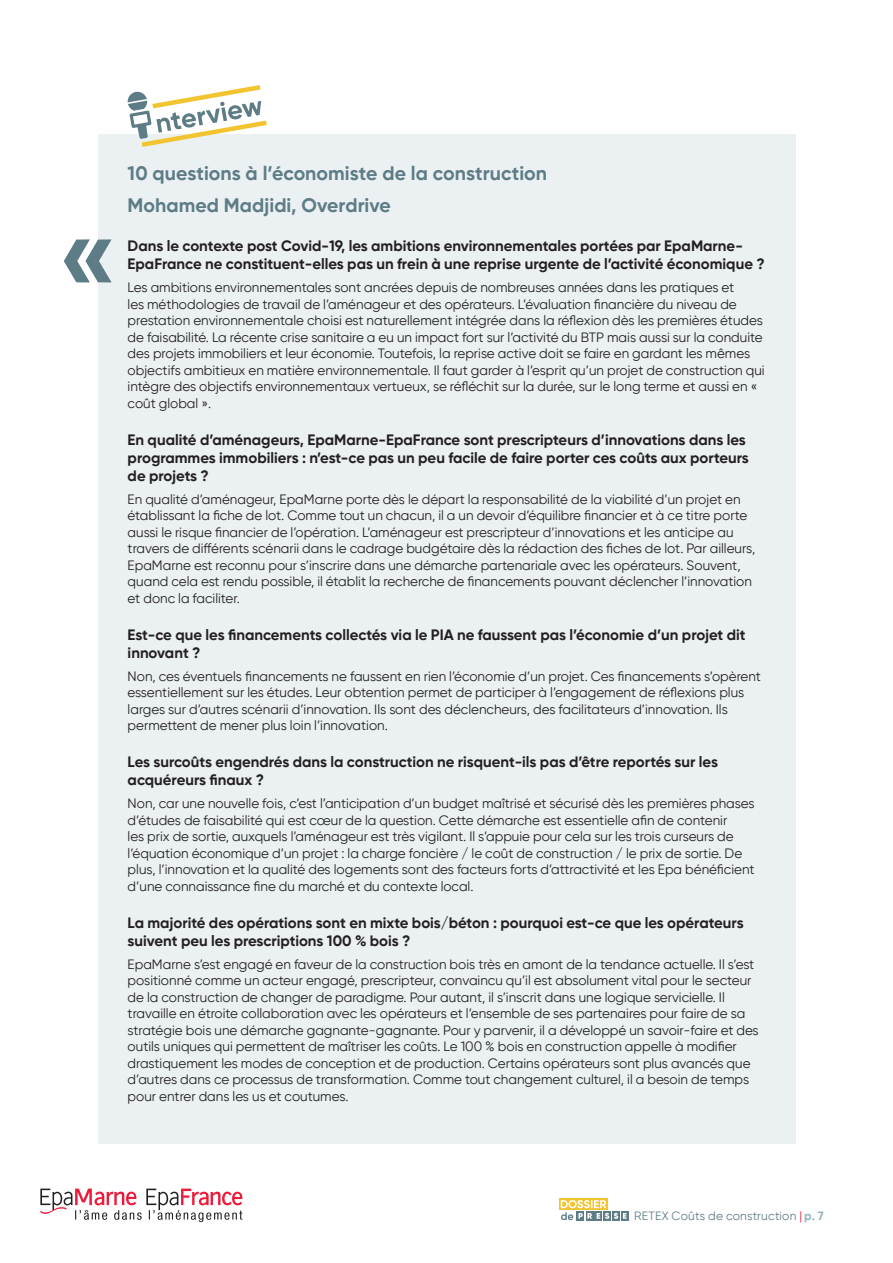
<style>
.page{position:relative;width:893px;height:1263px;background:#fff}
.page>*{position:absolute;margin:0;border:0;box-sizing:border-box;transform-origin:0 0}
.EPA_Titre_2{font:700 19.5px "Gilroy";color:#5e7c86}
.EPA_Titre_3{font:700 15px/18px "Gilroy";color:#231f20}
.EPA_texte_courant{font:13.5px/16.5px "Gilroy";color:#231f20}
.t1{font:12px "Gilroy";letter-spacing:.015em;color:#5e7c86}
.s1{color:#ed1a38}
.s2{font-weight:700;color:#94b3be}
</style>
<div class="page">
<div style="left:621px;top:1211px;width:7px;height:9px;background:#5e7c86"></div>
<div style="left:559px;top:1198px;width:49px;height:12px;background:#f2c430"></div>
<svg style="left:561px;top:1200px;width:66px;height:20px"></svg>
<svg style="left:40px;top:1188px;width:202px;height:34px"></svg>
<div style="left:98px;top:135px;width:697px;height:1009px;background:#ebf1f3"></div>
<svg style="left:127px;top:85px;width:145px;height:62px"></svg>
<svg style="left:64px;top:239px;width:48px;height:43px"></svg>
<p class="EPA_Titre_2" style="left:128px;top:160px;width:421px">10 questions à l’économiste de la construction</p>
<p class="EPA_Titre_2" style="left:128px;top:193px;width:265px">Mohamed Madjidi, Overdrive</p>
<p class="EPA_Titre_3" style="left:128px;top:237px;width:639px">Dans le contexte post Covid-19, les ambitions environnementales portées par EpaMarne-<br>EpaFrance ne constituent-elles pas un frein à une reprise urgente de l’activité économique ?</p>
<p class="EPA_texte_courant" style="left:128px;top:279px;width:638px">Les ambitions environnementales sont ancrées depuis de nombreuses années dans les pratiques et<br>les méthodologies de travail de l’aménageur et des opérateurs. L’évaluation financière du niveau de prestation environnementale choisi est naturellement intégrée dans la réflexion dès les premières études de faisabilité. La récente crise sanitaire a eu un impact fort sur l’activité du BTP mais aussi sur la conduite des projets immobiliers et leur économie. Toutefois, la reprise active doit se faire en gardant les mêmes objectifs ambitieux en matière environnementale. Il faut garder à l’esprit qu’un projet de construction qui intègre des objectifs environnementaux vertueux, se réfléchit sur la durée, sur le long terme et aussi en « coût global ».</p>
<p class="EPA_Titre_3" style="left:128px;top:430px;width:623px">En qualité d’aménageurs, EpaMarne-EpaFrance sont prescripteurs d’innovations dans les programmes immobiliers : n’est-ce pas un peu facile de faire porter ces coûts aux porteurs de projets ?</p>
<p class="EPA_texte_courant" style="left:128px;top:491px;width:629px">En qualité d’aménageur, EpaMarne porte dès le départ la responsabilité de la viabilité d’un projet en établissant la fiche de lot. Comme tout un chacun, il a un devoir d’équilibre financier et à ce titre porte aussi le risque financier de l’opération. L’aménageur est prescripteur d’innovations et les anticipe au travers de différents scénarii dans le cadrage budgétaire dès la rédaction des fiches de lot. Par ailleurs, EpaMarne est reconnu pour s’inscrire dans une démarche partenariale avec les opérateurs. Souvent, quand cela est rendu possible, il établit la recherche de financements pouvant déclencher l’innovation et donc la faciliter.</p>
<p class="EPA_Titre_3" style="left:128px;top:625px;width:619px">Est-ce que les financements collectés via le PIA ne faussent pas l’économie d’un projet dit innovant ?</p>
<p class="EPA_texte_courant" style="left:128px;top:668px;width:635px">Non, ces éventuels financements ne faussent en rien l’économie d’un projet. Ces financements s’opèrent essentiellement sur les études. Leur obtention permet de participer à l’engagement de réflexions plus larges sur d’autres scénarii d’innovation. Ils sont des déclencheurs, des facilitateurs d’innovation. Ils permettent de mener plus loin l’innovation.</p>
<p class="EPA_Titre_3" style="left:128px;top:753px;width:592px">Les surcoûts engendrés dans la construction ne risquent-ils pas d’être reportés sur les acquéreurs finaux ?</p>
<p class="EPA_texte_courant" style="left:128px;top:795px;width:628px">Non, car une nouvelle fois, c’est l’anticipation d’un budget maîtrisé et sécurisé dès les premières phases d’études de faisabilité qui est cœur de la question. Cette démarche est essentielle afin de contenir<br>les prix de sortie, auxquels l’aménageur est très vigilant. Il s’appuie pour cela sur les trois curseurs de l’équation économique d’un projet : la charge foncière / le coût de construction / le prix de sortie. De plus, l’innovation et la qualité des logements sont des facteurs forts d’attractivité et les Epa bénéficient d’une connaissance fine du marché et du contexte local.</p>
<p class="EPA_Titre_3" style="left:128px;top:913px;width:617px">La majorité des opérations sont en mixte bois/béton : pourquoi est-ce que les opérateurs suivent peu les prescriptions 100 % bois ?</p>
<p class="EPA_texte_courant" style="left:128px;top:956px;width:633px">EpaMarne s’est engagé en faveur de la construction bois très en amont de la tendance actuelle. Il s’est positionné comme un acteur engagé, prescripteur, convaincu qu’il est absolument vital pour le secteur de la construction de changer de paradigme. Pour autant, il s’inscrit dans une logique servicielle. Il travaille en étroite collaboration avec les opérateurs et l’ensemble de ses partenaires pour faire de sa stratégie bois une démarche gagnante-gagnante. Pour y parvenir, il a développé un savoir-faire et des outils uniques qui permettent de maîtriser les coûts. Le 100 % bois en construction appelle à modifier drastiquement les modes de conception et de production. Certains opérateurs sont plus avancés que d’autres dans ce processus de transformation. Comme tout changement culturel, il a besoin de temps pour entrer dans les us et coutumes.</p>
<p class="t1" style="left:634px;top:1209px;width:191px">RETEX Coûts de construction <span class="s1">|</span> <span class="s2">p. 7</span></p>
</div>
